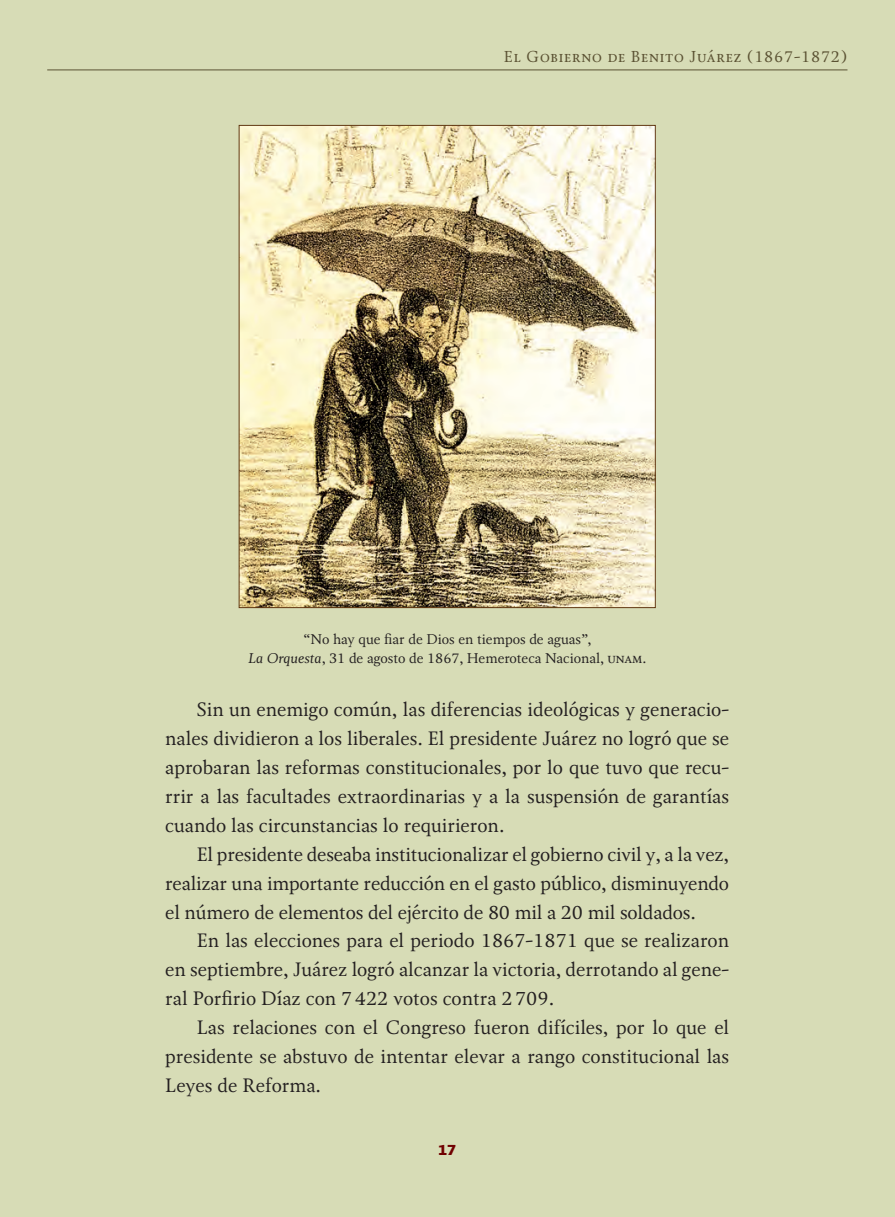
<style>
.page{position:relative;width:895px;height:1217px;background:#fff}
.page>*{position:absolute;margin:0;border:0;box-sizing:border-box;transform-origin:0 0}
.t1{font:19.25px/28.9px "Soberana Texto";color:#231f20;text-align:justify}
.t2{font:15.75px "Soberana Texto";letter-spacing:.05em;color:#5b5233}
.t3{font:14px/19.2px "Soberana Texto";color:#231f20;text-align:center}
.t4{font:900 14px "Soberana Sans";color:#700000}
.s1{font-style:italic}
</style>
<div class="page">
<div style="left:0;top:0;width:894px;height:1216px;background:#d7dcb6"></div>
<hr style="left:47px;top:69px;width:800px;height:1px;background:#5b5233">
<img style="left:241px;top:127px;width:412px;height:479px">
<p class="t2" style="left:504px;top:47px;width:345px">El Gobierno de Benito Juárez (1867-1872)</p>
<p class="t3" style="left:248px;top:629px;width:399px">“No hay que fiar de Dios en tiempos de aguas”,<br><span class="s1">La Orquesta</span>, 31 de agosto de 1867, Hemeroteca Nacional, unam.</p>
<p class="t1" style="left:165px;top:694px;width:565px;text-indent:31px">Sin un enemigo común, las diferencias ideológicas y generacio&shy;nales dividieron a los liberales. El presidente Juárez no logró que se aprobaran las reformas constitucionales, por lo que tuvo que recu&shy;rrir a las facultades extraordinarias y a la suspensión de garantías cuando las circunstancias lo requirieron.</p>
<p class="t1" style="left:165px;top:839px;width:565px;text-indent:31px">El presidente deseaba institucionalizar el gobierno civil y, a la vez, realizar una importante reducción en el gasto público, disminuyendo el número de elementos del ejército de 80 mil a 20 mil soldados.</p>
<p class="t1" style="left:165px;top:925px;width:565px;text-indent:31px">En las elecciones para el periodo 1867-1871 que se realizaron en septiembre, Juárez logró alcanzar la victoria, derrotando al gene&shy;ral Porfirio Díaz con 7422 votos contra 2709.</p>
<p class="t1" style="left:165px;top:1012px;width:565px;text-indent:31px">Las relaciones con el Congreso fueron difíciles, por lo que el presidente se abstuvo de intentar elevar a rango constitucional las Leyes de Reforma.</p>
<p class="t4" style="left:438px;top:1140px;width:20px">17</p>
</div>
